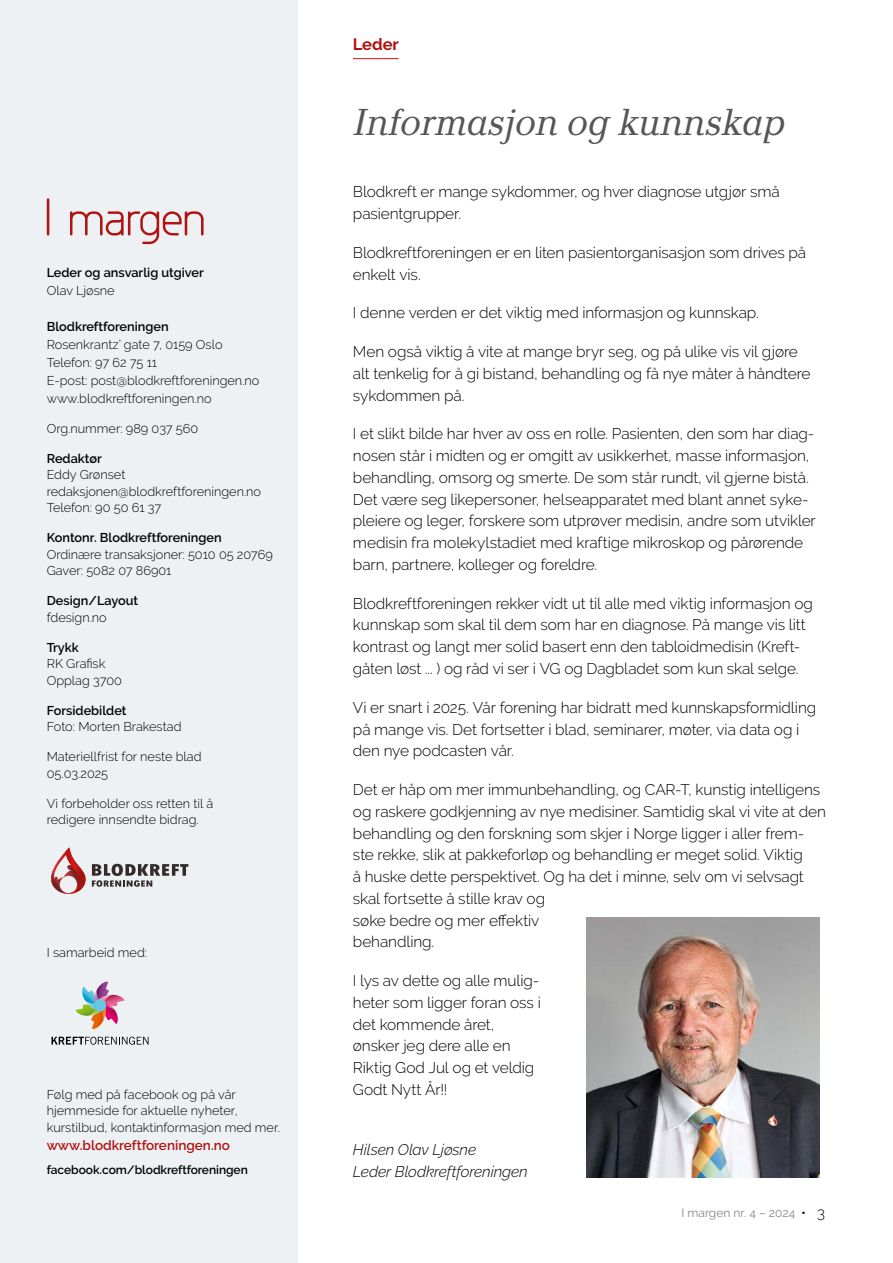
<style>
.page{position:relative;width:893px;height:1263px;background:#fff}
.page>*{position:absolute;margin:0;border:0;box-sizing:border-box;transform-origin:0 0}
.t1{font:italic 39px "Baltica";letter-spacing:-.005em;color:#565655}
.t2{font:700 16.5px "Raleway";color:#af1412}
.t3{font:300 15.45px/21.8px "Raleway";letter-spacing:-.01em;color:#000}
.t4{font:italic 300 15.45px/21.8px "Raleway";letter-spacing:-.005em;color:#000}
.t5{font:600 13.5px "Raleway";color:#af1412}
.t6{font:300 12.75px/16.5px "Raleway";color:#000}
.t7{font:600 12.75px "Raleway";color:#000}
.t8{font:600 12px "Raleway";letter-spacing:-.005em;color:#000}
.t9{font:12px "Raleway";color:#868786}
.s1{font-weight:600;color:#000}
.s2{font-weight:300;font-size:15px;color:#000}
</style>
<div class="page">
<div style="left:0;top:0;width:298px;height:1263px;background:#eef1f4"></div>
<svg style="left:47px;top:198px;width:2px;height:37px"></svg>
<svg style="left:70px;top:211px;width:134px;height:33px"></svg>
<svg style="left:76px;top:982px;width:48px;height:47px"></svg>
<svg style="left:52px;top:1037px;width:97px;height:8px"></svg>
<svg style="left:51px;top:847px;width:35px;height:47px"></svg>
<svg style="left:92px;top:864px;width:96px;height:23px"></svg>
<hr style="left:353px;top:58px;width:46px;height:1px;background:#dd2830">
<img style="left:587px;top:917px;width:232px;height:261px">
<p class="t7" style="left:47px;top:265px;width:159px">Leder og ansvarlig utgiver</p>
<p class="t6" style="left:47px;top:282px;width:69px">Olav Ljøsne</p>
<p class="t7" style="left:47px;top:319px;width:123px">Blodkreftforeningen</p>
<p class="t6" style="left:47px;top:335px;width:214px;line-height:18px">Rosenkrantz’ gate 7, 0159 Oslo<br>Telefon: 97 62 75 11<br>E-post: post@blodkreftforeningen.no www.blodkreftforeningen.no</p>
<p class="t6" style="left:47px;top:420px;width:153px">Org.nummer: 989 037 560</p>
<p class="t7" style="left:47px;top:451px;width:57px">Redaktør</p>
<p class="t6" style="left:47px;top:467px;width:216px">Eddy Grønset redaksjonen@blodkreftforeningen.no<br>Telefon: 90 50 61 37</p>
<p class="t7" style="left:47px;top:530px;width:176px">Kontonr. Blodkreftforeningen</p>
<p class="t6" style="left:47px;top:546px;width:228px">Ordinære transaksjoner: 5010 05 20769<br>Gaver: 5082 07 86901</p>
<p class="t7" style="left:47px;top:593px;width:93px">Design/Layout</p>
<p class="t6" style="left:47px;top:609px;width:62px">fdesign.no</p>
<p class="t7" style="left:47px;top:640px;width:34px">Trykk</p>
<p class="t6" style="left:47px;top:655px;width:77px">RK Grafisk<br>Opplag 3700</p>
<p class="t7" style="left:47px;top:703px;width:81px">Forsidebildet</p>
<p class="t6" style="left:47px;top:718px;width:136px">Foto: Morten Brakestad</p>
<p class="t6" style="left:47px;top:748px;width:156px">Materiellfrist for neste blad<br>05.03.2025</p>
<p class="t6" style="left:47px;top:795px;width:168px">Vi forbeholder oss retten til å redigere innsendte bidrag.</p>
<p class="t6" style="left:47px;top:944px;width:102px">I samarbeid med:</p>
<p class="t6" style="left:47px;top:1086px;width:235px">Følg med på facebook og på vår hjemmeside for aktuelle nyheter, kurstilbud, kontaktinformasjon med mer.</p>
<p class="t5" style="left:47px;top:1137px;width:185px">www.blodkreftforeningen.no</p>
<p class="t8" style="left:47px;top:1162px;width:203px">facebook.com/blodkreftforeningen</p>
<p class="t2" style="left:353px;top:34px;width:48px">Leder</p>
<h1 class="t1" style="left:353px;top:98px;width:434px">Informasjon og kunnskap</h1>
<p class="t3" style="left:353px;top:181px;width:428px">Blodkreft er mange sykdommer, og hver diagnose utgjør små pasientgrupper.</p>
<p class="t3" style="left:353px;top:241px;width:455px">Blodkreftforeningen er en liten pasientorganisasjon som drives på enkelt vis.</p>
<p class="t3" style="left:353px;top:302px;width:407px">I denne verden er det viktig med informasjon og kunnskap.</p>
<p class="t3" style="left:353px;top:341px;width:459px">Men også viktig å vite at mange bryr seg, og på ulike vis vil gjøre alt tenkelig for å gi bistand, behandling og få nye måter å håndtere sykdommen på.</p>
<p class="t3" style="left:353px;top:423px;width:464px">I et slikt bilde har hver av oss en rolle. Pasienten, den som har diag&shy;nosen står i midten og er omgitt av usikkerhet, masse informasjon, behandling, omsorg og smerte. De som står rundt, vil gjerne bistå.<br>Det være seg likepersoner, helseapparatet med blant annet syke&shy;pleiere og leger, forskere som utprøver medisin, andre som utvikler medisin fra molekylstadiet med kraftige mikroskop og pårørende barn, partnere, kolleger og foreldre.</p>
<p class="t3" style="left:353px;top:592px;width:462px">Blodkreftforeningen rekker vidt ut til alle med viktig informasjon og kunnskap som skal til dem som har en diagnose. På mange vis litt kontrast og langt mer solid basert enn den tabloidmedisin (Kreft&shy;gåten løst ... ) og råd vi ser i VG og Dagbladet som kun skal selge.</p>
<p class="t3" style="left:353px;top:696px;width:465px">Vi er snart i 2025. Vår forening har bidratt med kunnskapsformidling på mange vis. Det fortsetter i blad, seminarer, møter, via data og i den nye podcasten vår.</p>
<p class="t3" style="left:353px;top:779px;width:475px">Det er håp om mer immunbehandling, og CAR-T, kunstig intelligens og raskere godkjenning av nye medisiner. Samtidig skal vi vite at den behandling og den forskning som skjer i Norge ligger i aller frem&shy;ste rekke, slik at pakkeforløp og behandling er meget solid. Viktig<br>å huske dette perspektivet. Og ha det i minne, selv om vi selvsagt skal fortsette å stille krav og<br>søke bedre og mer effektiv<br>behandling.</p>
<p class="t3" style="left:353px;top:970px;width:189px">I lys av dette og alle mulig&shy;heter som ligger foran oss i det kommende året, ønsker jeg dere alle en<br>Riktig God Jul og et veldig<br>Godt Nytt År!!</p>
<p class="t4" style="left:353px;top:1139px;width:176px">Hilsen Olav Ljøsne<br>Leder Blodkreftforeningen</p>
<p class="t9" style="left:681px;top:1206px;width:145px">I margen nr. 4 – 2024 <span class="s1">•</span> <span class="s2">3</span></p>
</div>
